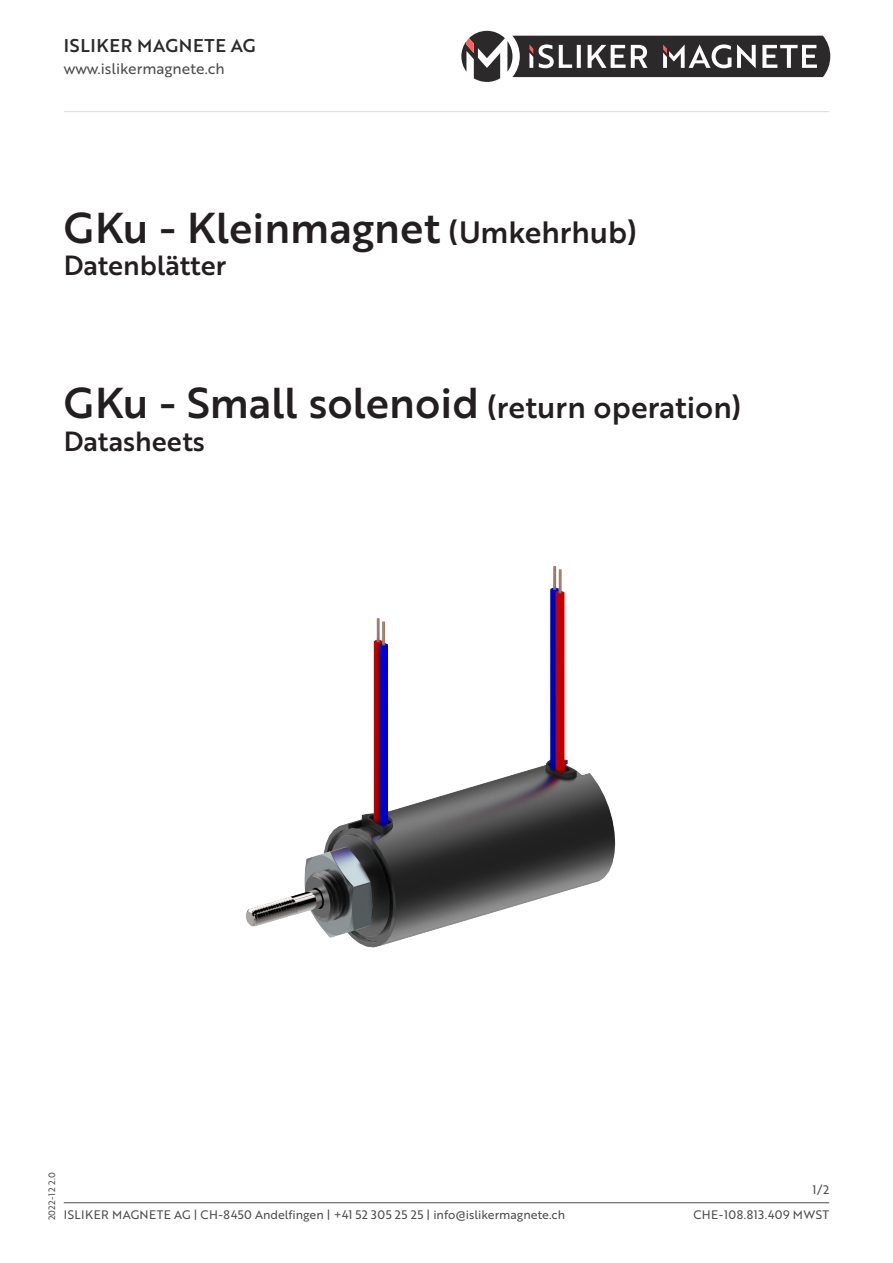
<style>
.page{position:relative;width:893px;height:1263px;background:#fff}
.page>*{position:absolute;margin:0;border:0;box-sizing:border-box;transform-origin:0 0}
.Titel_1__Seite{font:42px "Brother 1816 Medium";color:#231f20}
.Beschreibung_1__Seit{font:27px "Brother 1816 Medium";color:#231f20}
.t1{font:18px "Brother 1816 Medium";letter-spacing:.04em;color:#2b292a}
.t2{font:15px "Brother 1816 Regular";color:#4b4c4d}
.t3{font:12px "Brother 1816 Regular";color:#4b4c4d}
.t4{font:12px "Brother 1816 Regular";letter-spacing:.025em;color:#4b4c4d}
.t5{font:9px "Brother 1816 Regular";letter-spacing:.035em;color:#4b4c4d}
.s1{font-size:30px}
</style>
<div class="page">
<img style="left:246px;top:566px;width:370px;height:382px">
<hr style="left:64px;top:1202px;width:765px;height:1px;background:#4b4c4d">
<svg style="left:461px;top:31px;width:369px;height:51px"></svg>
<hr style="left:64px;top:111px;width:765px;height:1px;background:#dcdddf">
<h3 class="t1" style="left:64px;top:32px;width:193px">ISLIKER MAGNETE AG</h3>
<p class="t2" style="left:64px;top:57px;width:162px">www.islikermagnete.ch</p>
<p class="Titel_1__Seite" style="left:64px;top:196px;width:575px">GKu - Kleinmagnet <span class="s1">(Umkehrhub)</span></p>
<p class="Beschreibung_1__Seit" style="left:64px;top:245px;width:164px">Datenblätter</p>
<p class="Titel_1__Seite" style="left:64px;top:372px;width:679px">GKu - Small solenoid <span class="s1">(return operation)</span></p>
<p class="Beschreibung_1__Seit" style="left:64px;top:421px;width:143px">Datasheets</p>
<p class="t5" style="left:45px;top:1220px;width:50px;rotate:-90deg">2022-12 2.0</p>
<p class="t4" style="left:813px;top:1180px;width:18px">1/2</p>
<p class="t3" style="left:64px;top:1206px;width:503px">ISLIKER MAGNETE AG | CH-8450 Andelfingen | +41 52 305 25 25 | info@islikermagnete.ch</p>
<p class="t4" style="left:693px;top:1206px;width:137px">CHE-108.813.409 MWST</p>
</div>
